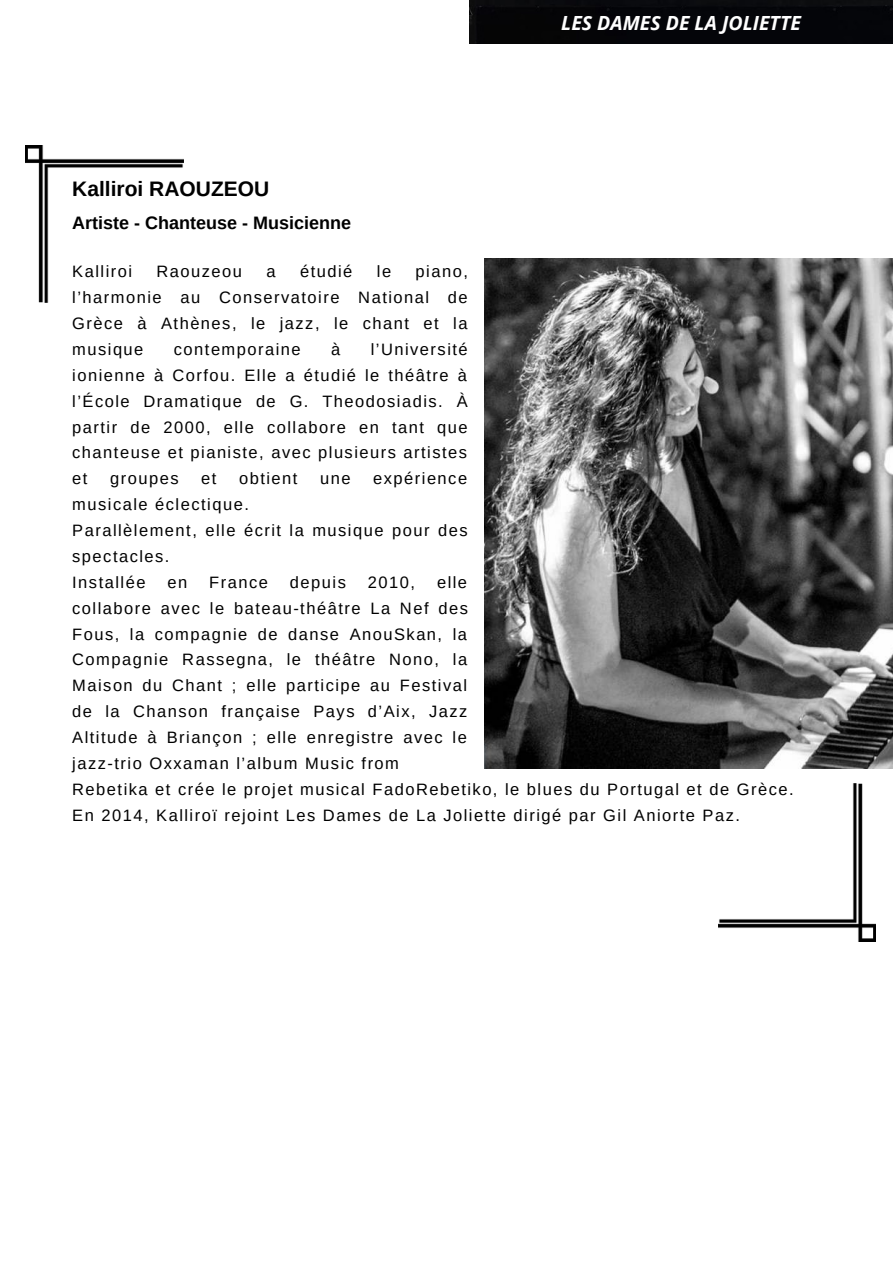
<style>
.page{position:relative;width:893px;height:1264px;background:#fff}
.page>*{position:absolute;margin:0;border:0;box-sizing:border-box;transform-origin:0 0}
.t1{font:700 21px "Arimo";color:#000}
.t2{font:italic 700 19.5px "Open Sans";color:#fff}
.t3{font:700 18px "Arimo";color:#000}
.t4{font:16.5px/25.8px "Arimo";letter-spacing:.09em;color:#000;text-align:justify}
</style>
<div class="page">
<img style="left:26px;top:145px;width:157px;height:158px">
<div style="left:469px;top:0;width:423px;height:44px;background:#050509"></div>
<img style="left:485px;top:258px;width:407px;height:511px">
<img style="left:718px;top:784px;width:157px;height:157px">
<p class="t1" style="left:72px;top:175px;width:198px">Kalliroi RAOUZEOU</p>
<p class="t3" style="left:72px;top:210px;width:280px">Artiste - Chanteuse - Musicienne</p>
<p class="t4" style="left:72px;top:259px;width:61px">Kalliroi</p>
<p class="t4" style="left:156px;top:259px;width:87px">Raouzeou</p>
<p class="t4" style="left:266px;top:259px;width:11px">a</p>
<p class="t4" style="left:300px;top:259px;width:54px">étudié</p>
<p class="t4" style="left:377px;top:259px;width:16px">le</p>
<p class="t4" style="left:72px;top:259px;width:397px;text-indent:343px">piano, l’harmonie au Conservatoire National de Grèce à Athènes, le jazz, le chant et la musique</p>
<p class="t4" style="left:72px;top:336px;width:397px;text-indent:298px">l’Université ionienne à Corfou. Elle a étudié le théâtre à l’École Dramatique de G. Theodosiadis. À partir de 2000, elle collabore en tant que chanteuse et pianiste, avec plusieurs artistes et</p>
<p class="t4" style="left:174px;top:336px;width:128px">contemporaine</p>
<p class="t4" style="left:331px;top:336px;width:11px">à</p>
<p class="t4" style="left:110px;top:466px;width:70px">groupes</p>
<p class="t4" style="left:201px;top:466px;width:17px">et</p>
<p class="t4" style="left:239px;top:466px;width:60px">obtient</p>
<p class="t4" style="left:320px;top:466px;width:32px">une</p>
<p class="t4" style="left:373px;top:466px;width:95px">expérience</p>
<p class="t4" style="left:72px;top:491px;width:397px;text-align:left">musicale éclectique.<br>Parallèlement, elle écrit la musique pour des spectacles.<br>Installée</p>
<p class="t4" style="left:72px;top:569px;width:397px;text-indent:365px">elle collabore avec le bateau-théâtre La Nef des Fous, la compagnie de danse AnouSkan, la Compagnie Rassegna, le théâtre Nono, la Maison du Chant ; elle participe au Festival de la Chanson française Pays d’Aix, Jazz Altitude à Briançon ; elle enregistre avec le jazz-trio Oxxaman l’album Music from</p>
<p class="t4" style="left:167px;top:569px;width:21px">en</p>
<p class="t4" style="left:209px;top:569px;width:60px">France</p>
<p class="t4" style="left:290px;top:569px;width:57px">depuis</p>
<p class="t4" style="left:368px;top:569px;width:49px">2010,</p>
<p class="t2" style="left:561px;top:9px;width:241px">LES DAMES DE LA JOLIETTE</p>
<p class="t4" style="left:72px;top:776px;width:722px">Rebetika et crée le projet musical FadoRebetiko, le blues du Portugal et de Grèce.<br>En 2014, Kalliroï rejoint Les Dames de La Joliette dirigé par Gil Aniorte Paz.</p>
</div>
